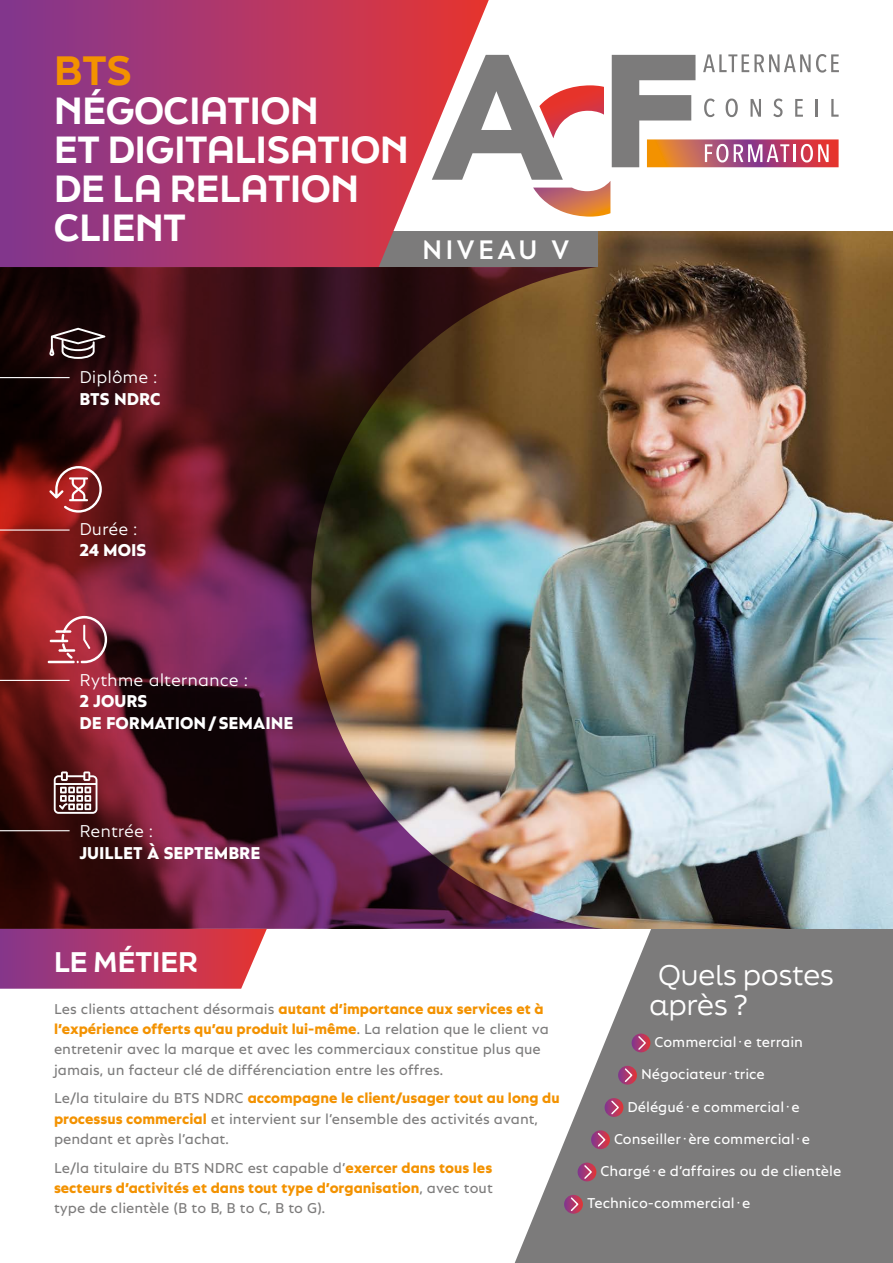
<style>
.page{position:relative;width:893px;height:1263px;background:#fff}
.page>*{position:absolute;margin:0;border:0;box-sizing:border-box;transform-origin:0 0}
.t1{font:800 39px "Final Six";color:#f39200}
.t2{font:800 36px/39px "Final Six";color:#fff}
.t3{font:500 28.2px "Neptune";letter-spacing:.11em;color:#fff}
.t4{font:27px/30px "Final Six";color:#fff}
.t5{font:800 27px "Final Six";color:#fff}
.t6{font:800 18px/21.6px "Neptune";color:#fff}
.t7{font:300 18px "Neptune";color:#fff}
.t8{font:15px/20.2px "Neptune";color:#7c7b7b}
.t9{font:15px "Neptune";color:#fff}
.s1{font-weight:800;color:#f39200}
</style>
<div class="page">
<img style="left:597px;top:232px;width:296px;height:697px">
<img style="left:0;top:267px;width:602px;height:662px">
<svg style="left:515px;top:929px;width:378px;height:334px;fill:#7c7b7b"></svg>
<svg style="left:489px;top:54px;width:350px;height:163px"></svg>
<div style="left:348px;top:232px;width:249px;height:35px;background:#7c7b7b"></div>
<svg style="left:0;top:0;width:489px;height:267px;background:#b04673"></svg>
<svg style="left:0;top:929px;width:267px;height:60px;background:#b7416c"></svg>
<hr style="left:0;top:377px;width:70px;height:1px;background:#fff">
<hr style="left:0;top:529px;width:70px;height:2px;background:#fff">
<hr style="left:0;top:680px;width:70px;height:1px;background:#fff">
<hr style="left:0;top:830px;width:70px;height:1px;background:#fff">
<svg style="left:49px;top:328px;width:56px;height:31px;background:#544344"></svg>
<svg style="left:49px;top:466px;width:53px;height:47px;background:#a64b4b"></svg>
<hr style="left:48px;top:661px;width:27px;height:2px;background:#fff">
<svg style="left:50px;top:616px;width:57px;height:47px;background:#b5505c"></svg>
<hr style="left:55px;top:630px;width:16px;height:3px;background:#fff">
<svg style="left:54px;top:771px;width:43px;height:43px"></svg>
<svg style="left:632px;top:1033px;width:18px;height:19px"></svg>
<svg style="left:637px;top:1035px;width:10px;height:16px"></svg>
<svg style="left:618px;top:1066px;width:19px;height:18px"></svg>
<svg style="left:623px;top:1067px;width:11px;height:16px"></svg>
<svg style="left:605px;top:1098px;width:18px;height:19px"></svg>
<svg style="left:610px;top:1099px;width:10px;height:17px"></svg>
<svg style="left:591px;top:1130px;width:19px;height:19px"></svg>
<svg style="left:596px;top:1131px;width:11px;height:17px"></svg>
<svg style="left:578px;top:1162px;width:18px;height:19px"></svg>
<svg style="left:583px;top:1164px;width:10px;height:16px"></svg>
<svg style="left:564px;top:1195px;width:19px;height:19px"></svg>
<svg style="left:569px;top:1196px;width:11px;height:16px"></svg>
<h1 class="t1" style="left:54px;top:42px;width:79px">BTS</h1>
<h2 class="t2" style="left:54px;top:90px;width:356px">NÉGOCIATION<br>ET DIGITALISATION<br>DE LA RELATION<br>CLIENT</h2>
<h3 class="t3" style="left:422px;top:233px;width:149px">NIVEAU V</h3>
<p class="t7" style="left:79px;top:366px;width:79px">Diplôme :</p>
<p class="t6" style="left:79px;top:388px;width:83px">BTS NDRC</p>
<p class="t7" style="left:79px;top:518px;width:59px">Durée :</p>
<p class="t6" style="left:79px;top:539px;width:68px">24 MOIS</p>
<p class="t7" style="left:79px;top:669px;width:170px">Rythme alternance :</p>
<p class="t6" style="left:79px;top:690px;width:216px">2 JOURS<br>DE FORMATION/SEMAINE</p>
<p class="t7" style="left:79px;top:820px;width:75px">Rentrée :</p>
<p class="t6" style="left:79px;top:841px;width:182px">JUILLET À SEPTEMBRE</p>
<h3 class="t5" style="left:54px;top:942px;width:145px">LE MÉTIER</h3>
<p class="t8" style="left:54px;top:998px;width:496px">Les clients attachent désormais <span class="s1">autant d’importance aux services et à l’expérience offerts qu’au produit lui-même</span>. La relation que le client va entretenir avec la marque et avec les commerciaux constitue plus que jamais, un facteur clé de différenciation entre les offres.</p>
<p class="t8" style="left:54px;top:1088px;width:507px">Le/la titulaire du BTS NDRC <span class="s1">accompagne le client/usager tout au long du processus commercial</span> et intervient sur l’ensemble des activités avant, pendant et après l’achat.</p>
<p class="t8" style="left:54px;top:1157px;width:440px;text-align:justify">Le/la titulaire du BTS NDRC est capable d’<span class="s1">exercer dans tous les secteurs d’activités et dans tout type d’organisation</span>, avec tout type de clientèle (B to B, B to C, B to G).</p>
<h3 class="t4" style="left:650px;top:959px;width:186px;text-indent:9px">Quels postes après ?</h3>
<p class="t9" style="left:654px;top:1033px;width:150px">Commercial·e terrain</p>
<p class="t9" style="left:641px;top:1065px;width:125px">Négociateur·trice</p>
<p class="t9" style="left:627px;top:1097px;width:174px">Délégué·e commercial·e</p>
<p class="t9" style="left:614px;top:1130px;width:198px">Conseiller·ère commercial·e</p>
<p class="t9" style="left:600px;top:1162px;width:242px">Chargé·e d’affaires ou de clientèle</p>
<p class="t9" style="left:587px;top:1194px;width:165px">Technico-commercial·e</p>
</div>
